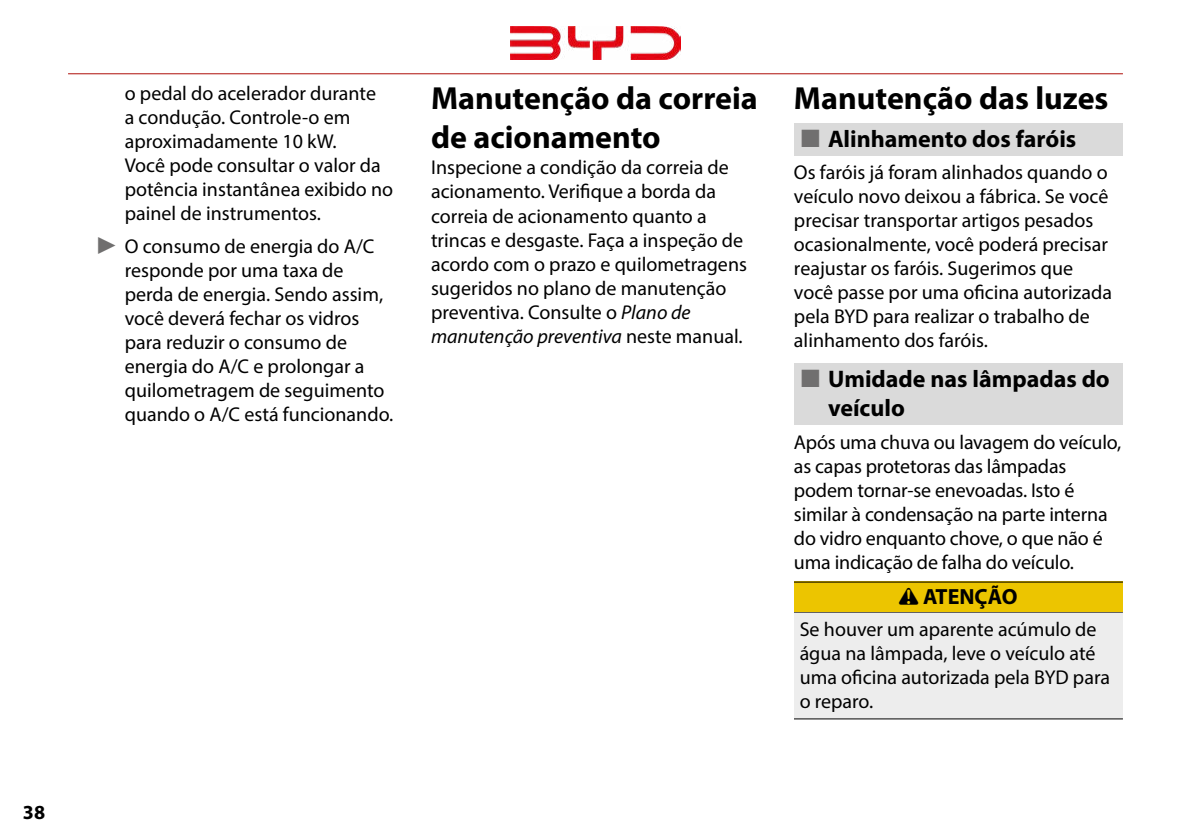
<style>
.page{position:relative;width:1191px;height:840px;background:#fff}
.page>*{position:absolute;margin:0;border:0;box-sizing:border-box;transform-origin:0 0}
.t1{font:700 32px/38.4px "Myriad Pro";color:#000}
.t2{font:700 24px/28.8px "Myriad Pro";color:#000}
.t3{font:700 22px "Myriad Pro";color:#000}
.t4{font:20px/24px "Myriad Pro";color:#000}
.t5{font:700 20px "Myriad Pro";color:#000}
.s1{font-family:"HONDA Common";color:#706f6f}
.s2{font-style:italic}
.s3{font-family:"HONDA Hazard";font-weight:400}
</style>
<div class="page">
<hr style="left:68px;top:73px;width:1055px;height:1px;background:#ae0f0a">
<img style="left:510px;top:26px;width:170px;height:33px">
<div style="left:794px;top:123px;width:329px;height:32px;background:#dadada"></div>
<div style="left:794px;top:363px;width:329px;height:62px;background:#dadada"></div>
<div style="left:794px;top:581px;width:329px;height:31px;background:#ecc500"></div>
<hr style="left:794px;top:581px;width:329px;height:1px;background:#000">
<hr style="left:794px;top:612px;width:329px;height:1px;background:#000">
<div style="left:794px;top:613px;width:329px;height:105px;background:#ededed"></div>
<hr style="left:794px;top:718px;width:329px;height:1px;background:#000">
<p class="t5" style="left:23px;top:798px;width:24px">38</p>
<p class="t4" style="left:125px;top:81px;width:270px">o pedal do acelerador durante<br>a condução. Controle-o em aproximadamente 10 kW.<br>Você pode consultar o valor da potência instantânea exibido no painel de instrumentos.</p>
<p class="t4" style="left:125px;top:234px;width:270px;text-indent:-28px"><span class="s1">u</span> O consumo de energia do A/C responde por uma taxa de perda de energia. Sendo assim, você deverá fechar os vidros para reduzir o consumo de energia do A/C e prolongar a quilometragem de seguimento quando o A/C está funcionando.</p>
<h1 class="t1" style="left:431px;top:78px;width:328px">Manutenção da correia de acionamento</h1>
<p class="t4" style="left:431px;top:155px;width:317px">Inspecione a condição da correia de acionamento. Verifique a borda da correia de acionamento quanto a trincas e desgaste. Faça a inspeção de acordo com o prazo e quilometragens sugeridos no plano de manutenção preventiva. Consulte o <span class="s2">Plano de manutenção preventiva</span> neste manual.</p>
<h1 class="t1" style="left:794px;top:78px;width:316px">Manutenção das luzes</h1>
<p class="t2" style="left:828px;top:123px;width:250px">Alinhamento dos faróis</p>
<p class="t4" style="left:794px;top:160px;width:319px">Os faróis já foram alinhados quando o veículo novo deixou a fábrica. Se você precisar transportar artigos pesados ocasionalmente, você poderá precisar reajustar os faróis. Sugerimos que você passe por uma oficina autorizada pela BYD para realizar o trabalho de alinhamento dos faróis.</p>
<p class="t2" style="left:828px;top:364px;width:283px">Umidade nas lâmpadas do veículo</p>
<p class="t4" style="left:794px;top:429px;width:329px">Após uma chuva ou lavagem do veículo, as capas protetoras das lâmpadas podem tornar-se enevoadas. Isto é similar à condensação na parte interna do vidro enquanto chove, o que não é uma indicação de falha do veículo.</p>
<p class="t3" style="left:899px;top:581px;width:120px"><span class="s3">2</span> ATENÇÃO</p>
<p class="t4" style="left:799px;top:617px;width:312px">Se houver um aparente acúmulo de água na lâmpada, leve o veículo até uma oficina autorizada pela BYD para o reparo.</p>
</div>
